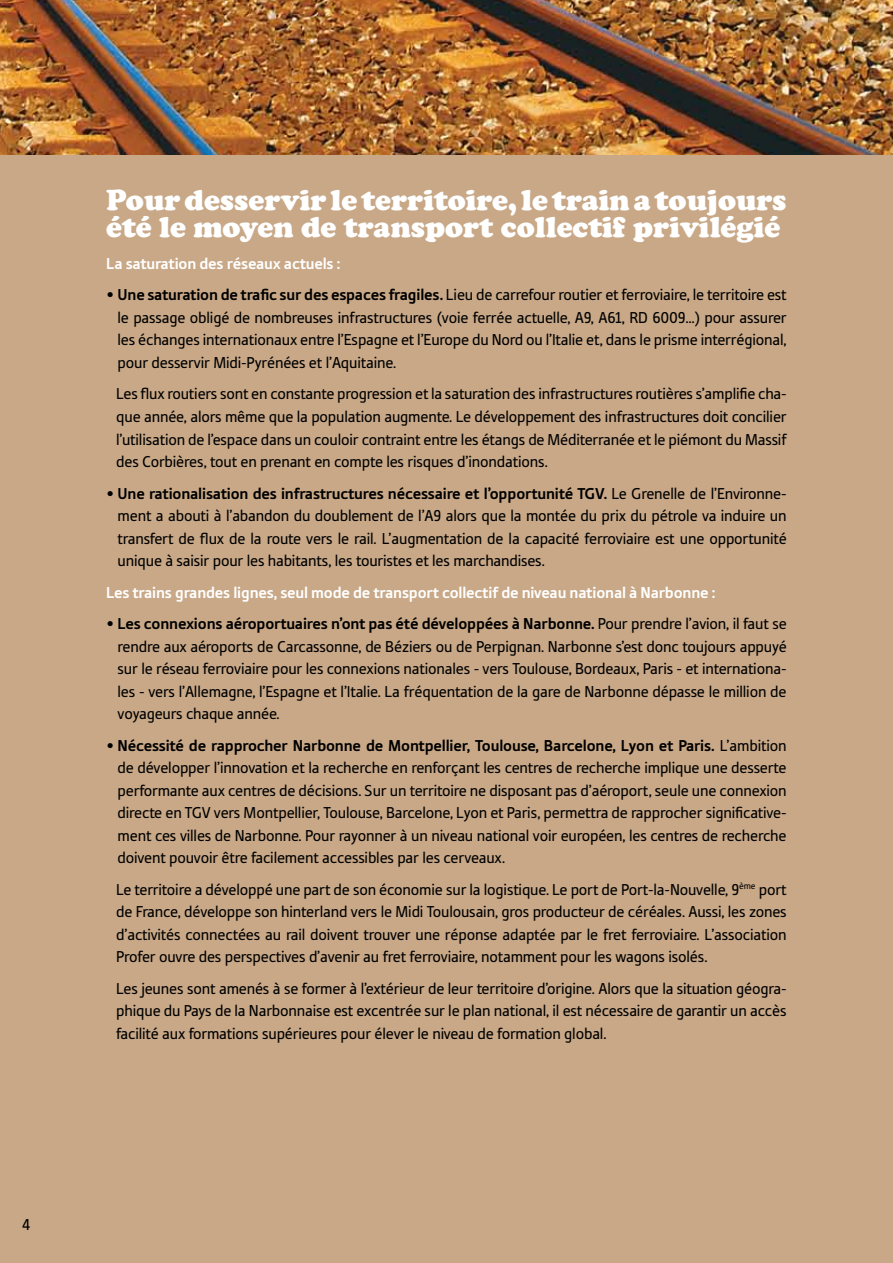
<style>
.page{position:relative;width:893px;height:1263px;background:#c8a887}
.page>*{position:absolute;margin:0;border:0;box-sizing:border-box;transform-origin:0 0}
.t1{font:900 30px/27px "Cooper";color:#fff}
.t2{font:16.5px/22.5px "Tabula ITC Std";letter-spacing:-.01em;color:#000;text-align:justify}
.t3{font:700 16.5px "Tabula ITC Std";letter-spacing:-.01em;color:#fff}
.s1{font-weight:700}
</style>
<div class="page">
<img style="left:0;top:0;width:893px;height:154px">
<p class="t2" style="left:22px;top:1213px;width:10px">4</p>
<h1 class="t1" style="left:106px;top:187px;width:682px">Pour desservir le territoire, le train a toujours été le moyen de transport collectif privilégié</h1>
<p class="t3" style="left:106px;top:254px;width:235px">La saturation des réseaux actuels :</p>
<p class="t2" style="left:118px;top:284px;width:671px;text-indent:-11px"><span class="s1">• Une saturation de trafic sur des espaces fragiles.</span> Lieu de carrefour routier et ferroviaire, le territoire est le passage obligé de nombreuses infrastructures (voie ferrée actuelle, A9, A61, RD 6009…) pour assurer les échanges internationaux entre l’Espagne et l’Europe du Nord ou l’Italie et, dans le prisme interrégional, pour desservir Midi-Pyrénées et l’Aquitaine.</p>
<p class="t2" style="left:116px;top:383px;width:672px">Les flux routiers sont en constante progression et la saturation des infrastructures routières s’amplifie cha&shy;que année, alors même que la population augmente. Le développement des infrastructures doit concilier l’utilisation de l’espace dans un couloir contraint entre les étangs de Méditerranée et le piémont du Massif des Corbières, tout en prenant en compte les risques d’inondations.</p>
<p class="t2" style="left:118px;top:482px;width:671px;text-indent:-11px"><span class="s1">• Une rationalisation des infrastructures nécessaire et l’opportunité TGV.</span> Le Grenelle de l’Environne&shy;ment a abouti à l’abandon du doublement de l’A9 alors que la montée du prix du pétrole va induire un transfert de flux de la route vers le rail. L’augmentation de la capacité ferroviaire est une opportunité unique à saisir pour les habitants, les touristes et les marchandises.</p>
<p class="t3" style="left:106px;top:582px;width:610px">Les trains grandes lignes, seul mode de transport collectif de niveau national à Narbonne :</p>
<p class="t2" style="left:118px;top:612px;width:671px;text-indent:-11px"><span class="s1">• Les connexions aéroportuaires n’ont pas été développées à Narbonne.</span> Pour prendre l’avion, il faut se rendre aux aéroports de Carcassonne, de Béziers ou de Perpignan. Narbonne s’est donc toujours appuyé sur le réseau ferroviaire pour les connexions nationales - vers Toulouse, Bordeaux, Paris - et internationa&shy;les - vers l’Allemagne, l’Espagne et l’Italie. La fréquentation de la gare de Narbonne dépasse le million de voyageurs chaque année.</p>
<p class="t2" style="left:118px;top:734px;width:671px;text-indent:-11px"><span class="s1">• Nécessité de rapprocher Narbonne de Montpellier, Toulouse, Barcelone, Lyon et Paris.</span> L’ambition de développer l’innovation et la recherche en renforçant les centres de recherche implique une desserte performante aux centres de décisions. Sur un territoire ne disposant pas d’aéroport, seule une connexion directe en TGV vers Montpellier, Toulouse, Barcelone, Lyon et Paris, permettra de rapprocher significative&shy;ment ces villes de Narbonne. Pour rayonner à un niveau national voir européen, les centres de recherche doivent pouvoir être facilement accessibles par les cerveaux.</p>
<p class="t2" style="left:116px;top:878px;width:672px">Le territoire a développé une part de son économie sur la logistique. Le port de Port-la-Nouvelle, 9<sup>ème</sup> port de France, développe son hinterland vers le Midi Toulousain, gros producteur de céréales. Aussi, les zones d’activités connectées au rail doivent trouver une réponse adaptée par le fret ferroviaire. L’association Profer ouvre des perspectives d’avenir au fret ferroviaire, notamment pour les wagons isolés.</p>
<p class="t2" style="left:116px;top:977px;width:672px">Les jeunes sont amenés à se former à l’extérieur de leur territoire d’origine. Alors que la situation géogra&shy;phique du Pays de la Narbonnaise est excentrée sur le plan national, il est nécessaire de garantir un accès facilité aux formations supérieures pour élever le niveau de formation global.</p>
</div>
